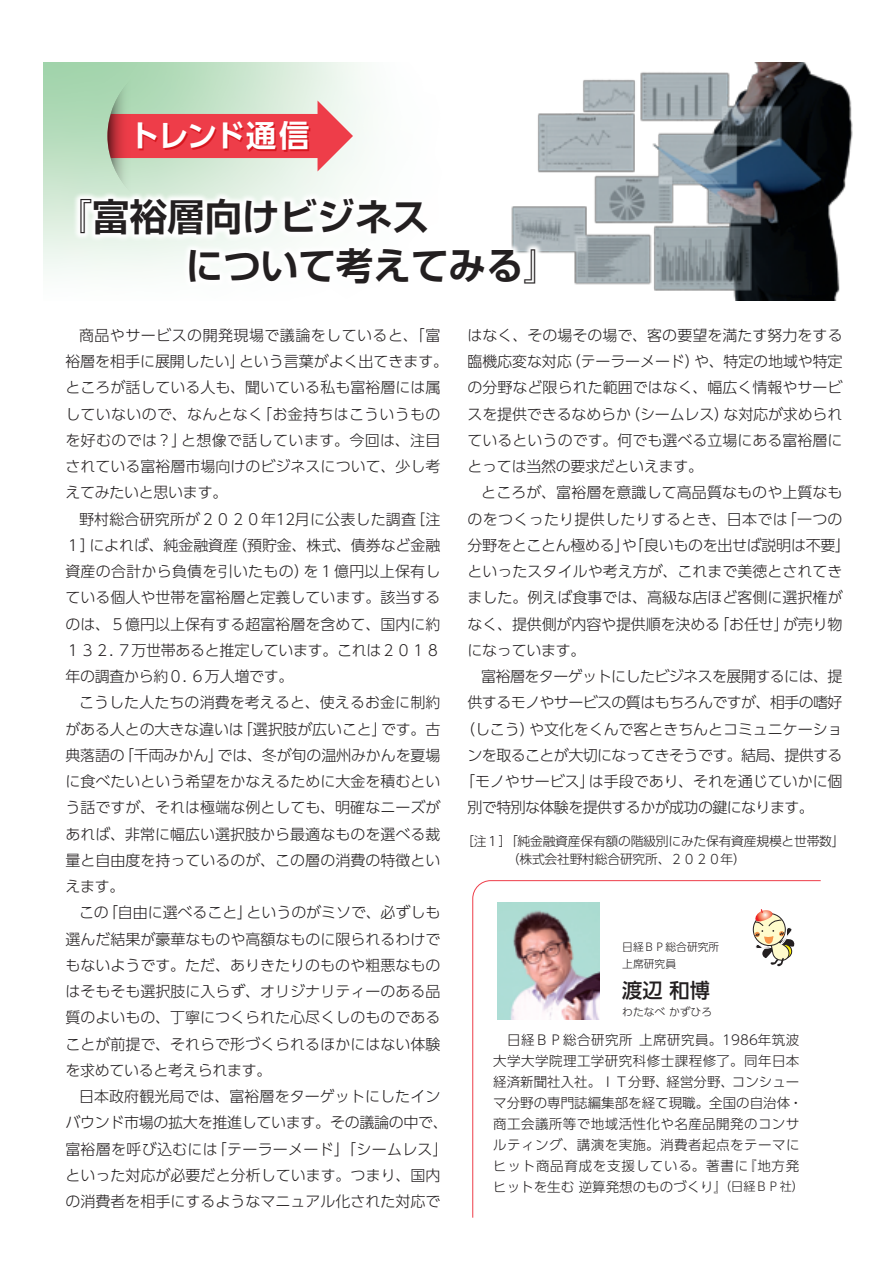
<style>
.page{position:relative;width:893px;height:1263px;background:#fff}
.page>*{position:absolute;margin:0;border:0;box-sizing:border-box;transform-origin:0 0}
.t1{font:700 37.5px/49.5px "Shin Go Pro De";color:#231f20}
.t2{font:700 30.45px "UD Shin Go Pro De";letter-spacing:-.045em;color:#fff}
.t3{font:500 20.25px "UD Shin Go Pro";color:#231f20}
.t4{font:300 15px/26.2px "UD Shin Go Pro";color:#231f20;text-align:justify}
.t5{font:300 15px "UD Shin Go Pro";letter-spacing:-.04em;color:#231f20}
.t6{font:300 13.5px/21px "UD Shin Go Pro";letter-spacing:.03em;color:#231f20}
.t7{font:300 12.9px/18px "UD Shin Go Pro";letter-spacing:-.02em;color:#231f20}
.t8{font:300 10.8px/16.5px "UD Shin Go Pro";color:#231f20}
.s1{font-size:12.15px}
</style>
<div class="page">
<svg style="left:43px;top:62px;width:321px;height:210px;background:#c5e3ca"></svg>
<img style="left:537px;top:62px;width:316px;height:238px">
<svg style="left:107px;top:79px;width:246px;height:112px;background:#daa79f"></svg>
<div style="left:73px;top:191px;width:470px;height:100px;background:#fff"></div>
<svg style="left:472px;top:880px;width:349px;height:338px"></svg>
<div style="left:753px;top:913px;width:32px;height:32px;background:#7b7978;border-radius:50%"></div>
<div style="left:753px;top:913px;width:32px;height:33px;border:1px solid #231f20;border-radius:50%"></div>
<svg style="left:755px;top:909px;width:41px;height:59px"></svg>
<h2 class="t2" style="left:129px;top:111px;width:182px">トレンド通信</h2>
<h1 class="t1" style="left:73px;top:187px;width:489px;text-indent:-19px">『富裕層向けビジネス<br>　　　について考えてみる』</h1>
<p class="t4" style="left:65px;top:321px;width:384px;text-align:left;text-indent:14px">商品やサービスの開発現場で議論をしていると、「富裕層を相手に展開したい」という言葉がよく出てきます。ところが話している人も、聞いている私も富裕層には属していないので、なんとなく「お金持ちはこういうものを好むのでは？」と想像で話しています。今回は、注目されている富裕層市場向けのビジネスについて、少し考えてみたいと思います。</p>
<p class="t4" style="left:65px;top:505px;width:377px;text-indent:14px">野村総合研究所が２０２０年12月に公表した調査［注１］によれば、純金融資産（預貯金、株式、債券など金融資産の合計から負債を引いたもの）を１億円以上保有している個人や世帯を富裕層と定義しています。該当するのは、５億円以上保有する超富裕層を含めて、国内に約１３２. ７万世帯あると推定しています。これは２０１８年の調査から約０. ６万人増です。</p>
<p class="t4" style="left:65px;top:689px;width:377px;text-indent:14px">こうした人たちの消費を考えると、使えるお金に制約がある人との大きな違いは「選択肢が広いこと」です。古典落語の「千両みかん」では、冬が旬の温州みかんを夏場に食べたいという希望をかなえるために大金を積むという話ですが、それは極端な例としても、明確なニーズがあれば、非常に幅広い選択肢から最適なものを選べる裁量と自由度を持っているのが、この層の消費の特徴といえます。</p>
<p class="t4" style="left:65px;top:899px;width:377px;text-indent:14px">この「自由に選べること」というのがミソで、必ずしも選んだ結果が豪華なものや高額なものに限られるわけでもないようです。ただ、ありきたりのものや粗悪なものはそもそも選択肢に入らず、オリジナリティーのある品質のよいもの、丁寧につくられた心尽くしのものであることが前提で、それらで形づくられるほかにはない体験を求めていると考えられます。</p>
<p class="t4" style="left:65px;top:1083px;width:384px;text-align:center">日本政府観光局では、富裕層をターゲットにしたイン<br>バウンド市場の拡大を推進しています。その議論の中で、富裕層を呼び込むには「テーラーメード」「シームレス」といった対応が必要だと分析しています。つまり、国内の消費者を相手にするようなマニュアル化された対応で</p>
<p class="t4" style="left:468px;top:321px;width:377px">はなく、その場その場で、客の要望を満たす努力をする臨機応変な対応（テーラーメード）や、特定の地域や特定の分野など限られた範囲ではなく、幅広く情報やサービスを提供できるなめらか（シームレス）な対応が求められているというのです。何でも選べる立場にある富裕層にとっては当然の要求だといえます。</p>
<p class="t4" style="left:468px;top:479px;width:384px;text-align:left;text-indent:14px">ところが、富裕層を意識して高品質なものや上質なものをつくったり提供したりするとき、日本では「一つの分野をとことん極める」や「良いものを出せば説明は不要」といったスタイルや考え方が、これまで美徳とされてきました。例えば食事では、高級な店ほど客側に選択権がなく、提供側が内容や提供順を決める「お任せ」が売り物になっています。</p>
<p class="t5" style="left:481px;top:664px;width:363px">富裕層をターゲットにしたビジネスを展開するには、提</p>
<p class="t5" style="left:468px;top:690px;width:376px">供するモノやサービスの質はもちろんですが、相手の嗜好</p>
<p class="t4" style="left:460px;top:715px;width:384px">（しこう）や文化をくんで客ときちんとコミュニケーショ</p>
<p class="t5" style="left:468px;top:743px;width:376px">ンを取ることが大切になってきそうです。結局、提供する</p>
<p class="t4" style="left:460px;top:768px;width:384px">「モノやサービス」は手段であり、それを通じていかに個</p>
<p class="t5" style="left:468px;top:795px;width:348px">別で特別な体験を提供するかが成功の鍵になります。</p>
<p class="t7" style="left:468px;top:832px;width:379px;text-indent:-6px">［注１］「純金融資産保有額の階級別にみた保有資産規模と世帯数」　　　 （株式会社野村総合研究所、２０２０年）</p>
<p class="t8" style="left:622px;top:938px;width:99px">日経ＢＰ総合研究所上席研究員</p>
<h3 class="t3" style="left:622px;top:973px;width:89px">渡辺 和博</h3>
<p class="t8" style="left:622px;top:1003px;width:91px">わたなべ かずひろ</p>
<p class="t6" style="left:493px;top:1029px;width:312px">　日経ＢＰ総合研究所 上席研究員。1986年筑波大学大学院理工学研究科修士課程修了。同年日本経済新聞社入社。ＩＴ分野、経営分野、コンシューマ分野の専門誌編集部を経て現職。全国の自治体・商工会議所等で地域活性化や名産品開発のコンサルティング、講演を実施。消費者起点をテーマにヒット商品育成を支援している。著書に『地方発ヒットを生む 逆算発想のものづくり』<span class="s1">（日経ＢＰ社）</span></p>
</div>
